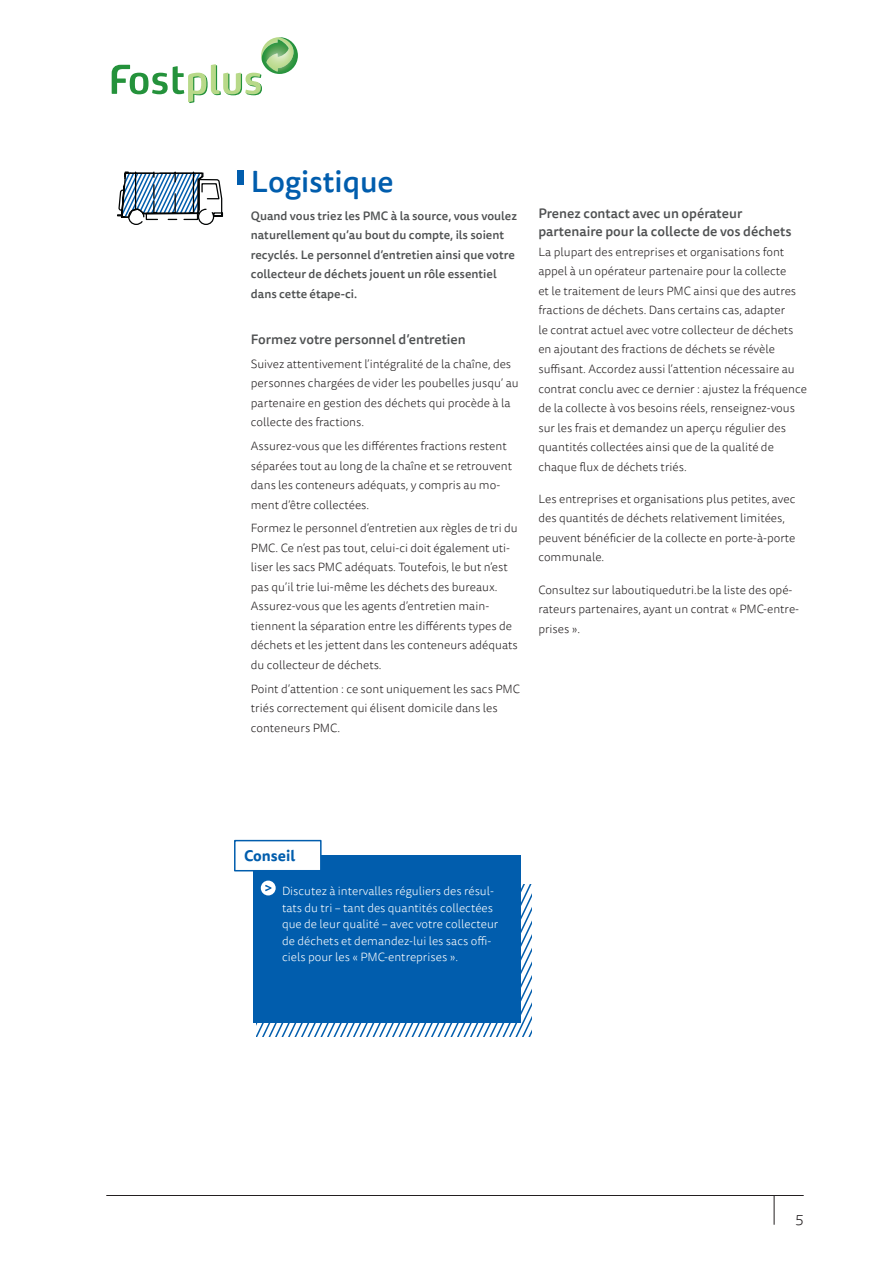
<style>
.page{position:relative;width:893px;height:1263px;background:#fff}
.page>*{position:absolute;margin:0;border:0;box-sizing:border-box;transform-origin:0 0}
.Titel_-_5pijlers{font:500 30px "Tisa Sans Pro";color:#015dad}
.Tip__Titel{font:700 15px "Tisa Sans Pro";color:#015dad}
.t1{font:300 15px "Tisa Sans Pro";color:#231f20}
.Binnenwerk__Intro{font:500 13.5px/18px "Tisa Sans Pro";color:#4f5152}
.Binnenwerk__Brood{font:300 12px/19.5px "Tisa Sans Pro";color:#231f20}
.Binnenwerk__Intro-2{font:300 12px/19.5px "Tisa Sans Pro";color:#231f20}
.Binnenwerk__Intro-3{font:500 12px/19.5px "Tisa Sans Pro";color:#4f5152}
.Tips{font:300 12px/16.5px "Tisa Sans Pro";color:#fff}
</style>
<div class="page">
<hr style="left:106px;top:1195px;width:698px;height:1px;background:#231f20">
<svg style="left:774px;top:1196px;width:1px;height:29px"></svg>
<svg style="left:112px;top:37px;width:186px;height:66px"></svg>
<div style="left:238px;top:170px;width:6px;height:14px;background:#015dad"></div>
<svg style="left:117px;top:171px;width:107px;height:54px"></svg>
<div style="left:253px;top:856px;width:267px;height:167px;background:#015dad"></div>
<div style="left:235px;top:841px;width:86px;height:30px;background:#fff"></div>
<div style="left:234px;top:840px;width:88px;height:31px;border:2px solid #015dad"></div>
<svg style="left:261px;top:880px;width:15px;height:15px"></svg>
<svg style="left:256px;top:884px;width:276px;height:152px"></svg>
<p class="Titel_-_5pijlers" style="left:251px;top:160px;width:144px">Logistique</p>
<p class="Binnenwerk__Intro-3" style="left:251px;top:206px;width:268px">Quand vous triez les PMC à la source, vous voulez naturellement qu’au bout du compte, ils soient recyclés. Le personnel d’entretien ainsi que votre collecteur de déchets jouent un rôle essentiel dans cette étape-ci.</p>
<p class="Binnenwerk__Intro" style="left:251px;top:330px;width:216px">Formez votre personnel d’entretien</p>
<p class="Binnenwerk__Intro-2" style="left:251px;top:354px;width:269px">Suivez attentivement l’intégralité de la chaîne, des personnes chargées de vider les poubelles jusqu’ au partenaire en gestion des déchets qui procède à la collecte des fractions.</p>
<p class="Binnenwerk__Intro-2" style="left:251px;top:436px;width:263px">Assurez-vous que les différentes fractions restent séparées tout au long de la chaîne et se retrouvent dans les conteneurs adéquats, y compris au mo&shy;ment d’être collectées.</p>
<p class="Binnenwerk__Intro-2" style="left:251px;top:519px;width:268px">Formez le personnel d’entretien aux règles de tri du PMC. Ce n’est pas tout, celui-ci doit également uti&shy;liser les sacs PMC adéquats. Toutefois, le but n’est pas qu’il trie lui-même les déchets des bureaux.<br>Assurez-vous que les agents d’entretien main&shy;tiennent la séparation entre les différents types de déchets et les jettent dans les conteneurs adéquats du collecteur de déchets.</p>
<p class="Binnenwerk__Intro-2" style="left:251px;top:679px;width:271px">Point d’attention : ce sont uniquement les sacs PMC triés correctement qui élisent domicile dans les conteneurs PMC.</p>
<p class="Binnenwerk__Intro" style="left:538px;top:205px;width:255px">Prenez contact avec un opérateur partenaire pour la collecte de vos déchets</p>
<p class="Binnenwerk__Brood" style="left:538px;top:242px;width:270px">La plupart des entreprises et organisations font appel à un opérateur partenaire pour la collecte<br>et le traitement de leurs PMC ainsi que des autres fractions de déchets. Dans certains cas, adapter<br>le contrat actuel avec votre collecteur de déchets en ajoutant des fractions de déchets se révèle suffisant. Accordez aussi l’attention nécessaire au contrat conclu avec ce dernier : ajustez la fréquence de la collecte à vos besoins réels, renseignez-vous sur les frais et demandez un aperçu régulier des quantités collectées ainsi que de la qualité de chaque flux de déchets triés.</p>
<p class="Binnenwerk__Brood" style="left:538px;top:489px;width:259px">Les entreprises et organisations plus petites, avec des quantités de déchets relativement limitées, peuvent bénéficier de la collecte en porte-à-porte communale.</p>
<p class="Binnenwerk__Brood" style="left:538px;top:580px;width:262px">Consultez sur laboutiquedutri.be la liste des opé&shy;rateurs partenaires, ayant un contrat « PMC-entre&shy;prises ».</p>
<p class="Tip__Titel" style="left:244px;top:845px;width:53px">Conseil</p>
<p class="Tips" style="left:282px;top:883px;width:218px">Discutez à intervalles réguliers des résul&shy;tats du tri – tant des quantités collectées que de leur qualité – avec votre collecteur de déchets et demandez-lui les sacs offi&shy;ciels pour les « PMC-entreprises ».</p>
<p class="t1" style="left:796px;top:1210px;width:10px">5</p>
</div>
